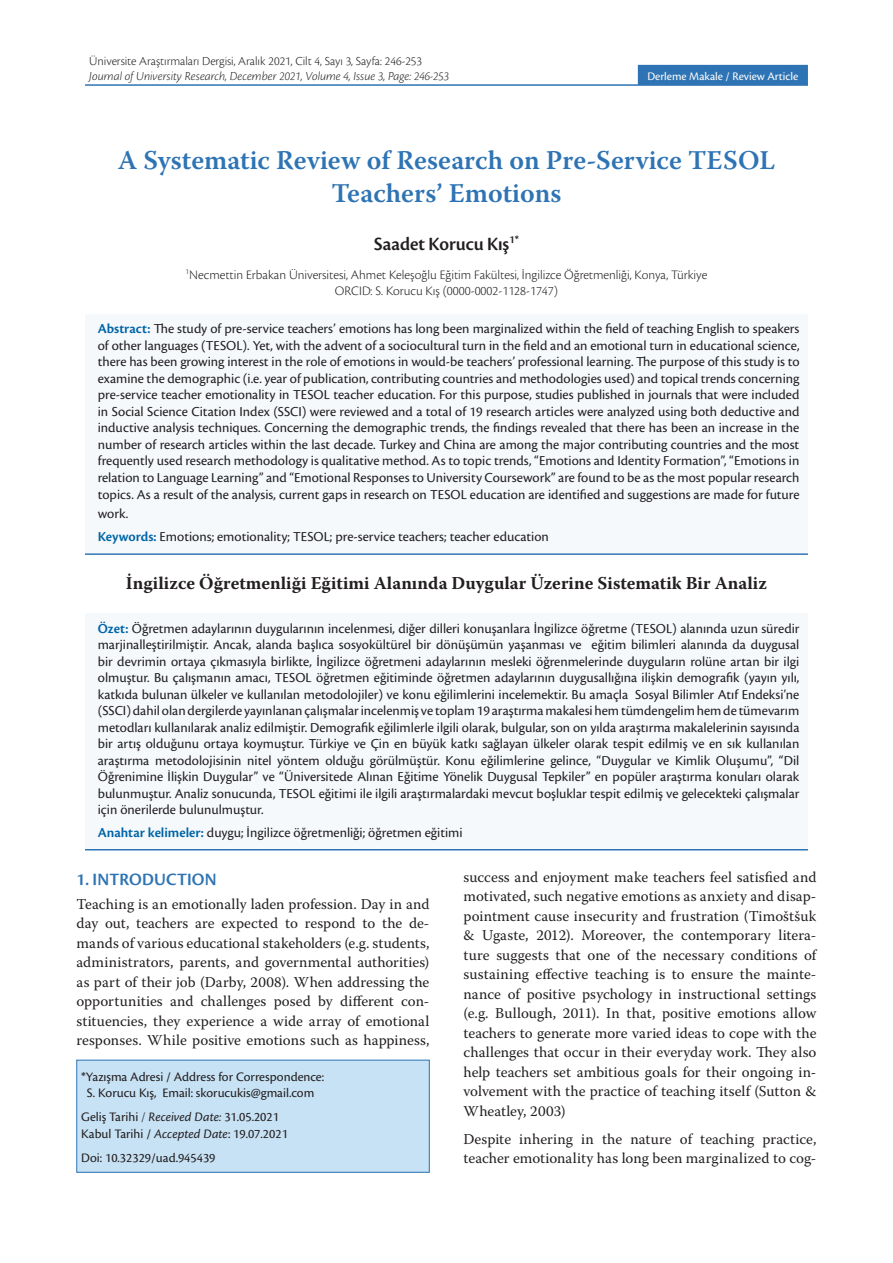
<style>
.page{position:relative;width:893px;height:1263px;background:#fff}
.page>*{position:absolute;margin:0;border:0;box-sizing:border-box;transform-origin:0 0}
.t1{font:600 27px/32.4px "Warnock Pro";color:#2e74b4;text-align:center}
.t2{font:19.5px "Cronos Pro Semibold Disp";color:#231f20}
.t3{font:700 18px "Warnock Pro";color:#231f20}
.t4{font:18px "Cronos Pro Semibold Subh";letter-spacing:.01em;color:#2e74b4}
.t5{font:15px/19.5px "Warnock Pro";letter-spacing:.005em;color:#231f20;text-align:justify}
.t6{font:14.25px/16.5px "Cronos Pro";color:#231f20;text-align:justify}
.t7{font:13.5px/16.2px "Cronos Pro";color:#231f20;text-align:center}
.t8{font:300 13.5px/16.2px "Cronos Pro";color:#231f20;text-align:center}
.t9{font:italic 300 12.75px "Cronos Pro";letter-spacing:-.005em;color:#231f20}
.t10{font:300 12.75px "Cronos Pro";letter-spacing:-.005em;color:#231f20}
.t11{font:12px "Cronos Pro";color:#fff}
.s1{font-weight:600;color:#0064a7}
.s2{font-weight:300}
.s3{font-style:italic}
</style>
<div class="page">
<div style="left:85px;top:314px;width:723px;height:238px;background:#f5f9fc"></div>
<hr style="left:85px;top:553px;width:723px;height:2px;background:#2e74b4">
<div style="left:85px;top:613px;width:723px;height:235px;background:#f5f9fc"></div>
<hr style="left:85px;top:849px;width:723px;height:1px;background:#2e74b4">
<div style="left:77px;top:1060px;width:352px;height:112px;background:#c7e2f5"></div>
<div style="left:77px;top:1060px;width:352px;height:112px;border:1px solid #2e74b4"></div>
<div style="left:639px;top:66px;width:168px;height:18px;background:#2e74b4"></div>
<div style="left:638px;top:65px;width:170px;height:20px;border:2px solid #2e74b4"></div>
<hr style="left:85px;top:84px;width:723px;height:2px;background:#2e74b4">
<p class="t10" style="left:89px;top:54px;width:334px">Üniversite Araştırmaları Dergisi, Aralık 2021, Cilt 4, Sayı 3, Sayfa: 246-253</p>
<p class="t9" style="left:89px;top:69px;width:362px">Journal of University Research, December 2021, Volume 4, Issue 3, Page: 246-253</p>
<p class="t11" style="left:647px;top:69px;width:153px">Derleme Makale / Review Article</p>
<h1 class="t1" style="left:118px;top:144px;width:659px">A Systematic Review of Research on Pre-Service TESOL<br>Teachers’ Emotions</h1>
<h2 class="t2" style="left:374px;top:232px;width:146px">Saadet Korucu Kış<sup>1*</sup></h2>
<p class="t8" style="left:186px;top:266px;width:523px"><sup>1</sup>Necmettin Erbakan Üniversitesi, Ahmet Keleşoğlu Eğitim Fakültesi, İngilizce Öğretmenliği, Konya, Türkiye<br>ORCID: S. Korucu Kış (0000-0002-1128-1747)</p>
<p class="t6" style="left:98px;top:321px;width:703px"><span class="s1">Abstract:</span> The study of pre-service teachers’ emotions has long been marginalized within the field of teaching English to speakers of other languages (TESOL). Yet, with the advent of a sociocultural turn in the field and an emotional turn in educational science, there has been growing interest in the role of emotions in would-be teachers’ professional learning. The purpose of this study is to examine the demographic (i.e. year of publication, contributing countries and methodologies used) and topical trends concerning pre-service teacher emotionality in TESOL teacher education. For this purpose, studies published in journals that were included in Social Science Citation Index (SSCI) were reviewed and a total of 19 research articles were analyzed using both deductive and inductive analysis techniques. Concerning the demographic trends, the findings revealed that there has been an increase in the number of research articles within the last decade. Turkey and China are among the major contributing countries and the most frequently used research methodology is qualitative method. As to topic trends, “Emotions and Identity Formation”, “Emotions in relation to Language Learning” and “Emotional Responses to University Coursework” are found to be as the most popular research topics. As a result of the analysis, current gaps in research on TESOL education are identified and suggestions are made for future</p>
<p class="t6" style="left:98px;top:502px;width:453px;line-height:22.8px">work.<br><span class="s1">Keywords:</span> Emotions; emotionality; TESOL; pre-service teachers; teacher education</p>
<p class="t3" style="left:126px;top:572px;width:643px">İngilizce Öğretmenliği Eğitimi Alanında Duygular Üzerine Sistematik Bir Analiz</p>
<p class="t6" style="left:98px;top:620px;width:703px"><span class="s1">Özet:</span> Öğretmen adaylarının duygularının incelenmesi, diğer dilleri konuşanlara İngilizce öğretme (TESOL) alanında uzun süredir marjinalleştirilmiştir. Ancak, alanda başlıca sosyokültürel bir dönüşümün yaşanması ve eğitim bilimleri alanında da duygusal bir devrimin ortaya çıkmasıyla birlikte, İngilizce öğretmeni adaylarının mesleki öğrenmelerinde duyguların rolüne artan bir ilgi olmuştur. Bu çalışmanın amacı, TESOL öğretmen eğitiminde öğretmen adaylarının duygusallığına ilişkin demografik (yayın yılı, katkıda bulunan ülkeler ve kullanılan metodolojiler) ve konu eğilimlerini incelemektir. Bu amaçla Sosyal Bilimler Atıf Endeksi’ne (SSCI) dahil olan dergilerde yayınlanan çalışmalar incelenmiş ve toplam 19 araştırma makalesi hem tümdengelim hem de tümevarım metodları kullanılarak analiz edilmiştir. Demografik eğilimlerle ilgili olarak, bulgular, son on yılda araştırma makalelerinin sayısında bir artış olduğunu ortaya koymuştur. Türkiye ve Çin en büyük katkı sağlayan ülkeler olarak tespit edilmiş ve en sık kullanılan araştırma metodolojisinin nitel yöntem olduğu görülmüştür. Konu eğilimlerine gelince, “Duygular ve Kimlik Oluşumu”, “Dil Öğrenimine İlişkin Duygular” ve “Üniversitede Alınan Eğitime Yönelik Duygusal Tepkiler” en popüler araştırma konuları olarak bulunmuştur. Analiz sonucunda, TESOL eğitimi ile ilgili araştırmalardaki mevcut boşluklar tespit edilmiş ve gelecekteki çalışmalar için önerilerde bulunulmuştur.</p>
<p class="t6" style="left:98px;top:824px;width:366px"><span class="s1">Anahtar kelimeler:</span> duygu; İngilizce öğretmenliği; öğretmen eğitimi</p>
<p class="t4" style="left:77px;top:869px;width:142px">1. INTRODUCTION</p>
<p class="t5" style="left:77px;top:893px;width:354px">Teaching is an emotionally laden profession. Day in and day out, teachers are expected to respond to the de&shy;mands of various educational stakeholders (e.g. students, administrators, parents, and governmental authorities) as part of their job (Darby, 2008). When addressing the opportunities and challenges posed by different con&shy;stituencies, they experience a wide array of emotional responses. While positive emotions such as happiness,</p>
<p class="t7" style="left:81px;top:1068px;width:244px">*Yazışma Adresi / Address for Correspondence:<br>S. Korucu Kış, Email: skorucukis@gmail.com</p>
<p class="t7" style="left:81px;top:1109px;width:208px;text-align:left">Geliş Tarihi <span class="s2">/</span> <span class="s3">Received Date:</span> 31.05.2021<br>Kabul Tarihi / <span class="s3">Accepted Date</span>: 19.07.2021</p>
<p class="t7" style="left:81px;top:1150px;width:136px">Doi: 10.32329/uad.945439</p>
<p class="t5" style="left:463px;top:867px;width:354px">success and enjoyment make teachers feel satisfied and motivated, such negative emotions as anxiety and disap&shy;pointment cause insecurity and frustration (Timoštšuk &amp; Ugaste, 2012). Moreover, the contemporary litera&shy;ture suggests that one of the necessary conditions of sustaining effective teaching is to ensure the mainte&shy;nance of positive psychology in instructional settings (e.g. Bullough, 2011). In that, positive emotions allow teachers to generate more varied ideas to cope with the challenges that occur in their everyday work. They also help teachers set ambitious goals for their ongoing in&shy;volvement with the practice of teaching itself (Sutton &amp; Wheatley, 2003)</p>
<p class="t5" style="left:463px;top:1129px;width:354px">Despite inhering in the nature of teaching practice, teacher emotionality has long been marginalized to cog-</p>
</div>
